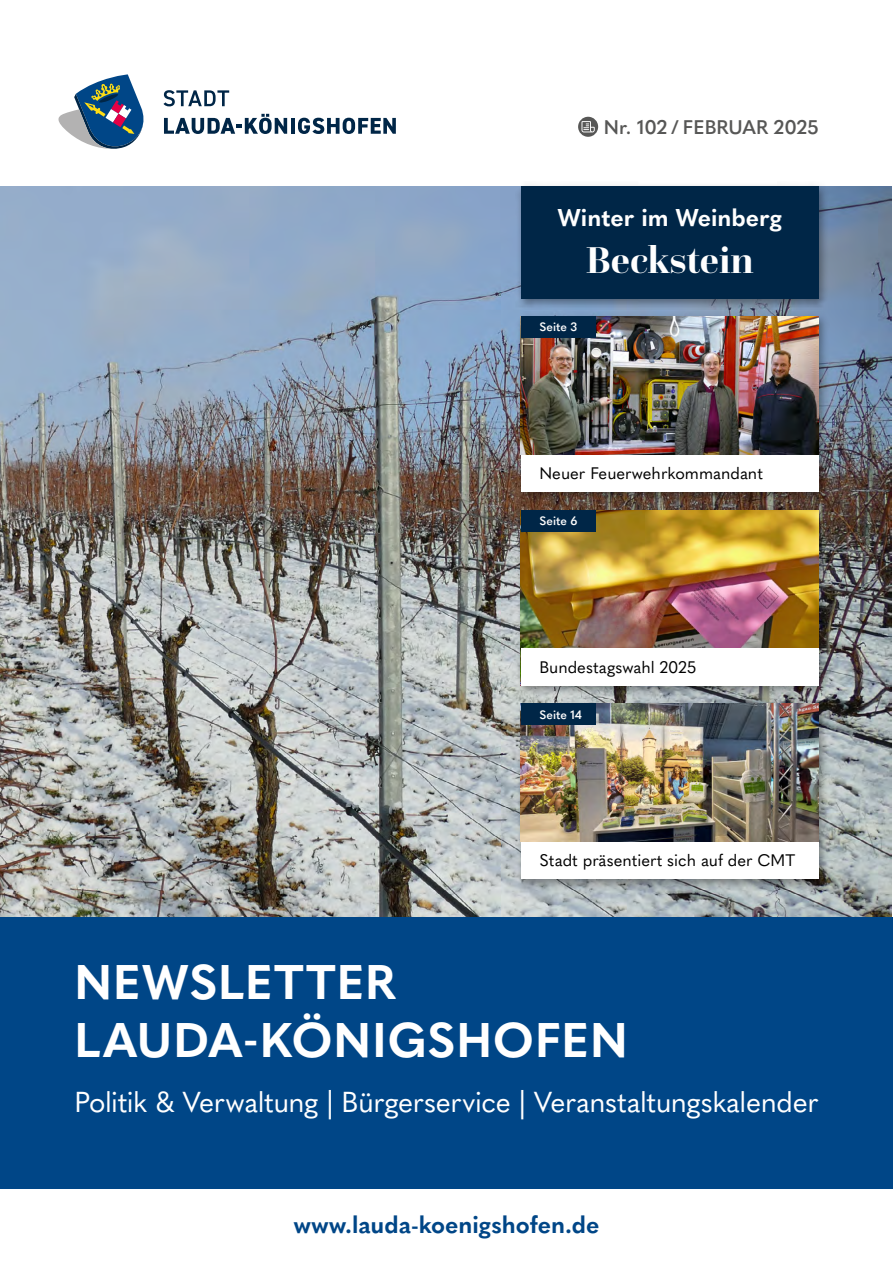
<style>
.page{position:relative;width:893px;height:1263px;background:#fff}
.page>*{position:absolute;margin:0;border:0;box-sizing:border-box;transform-origin:0 0}
.t1{font:700 48px/57.6px "Quasimoda";letter-spacing:.015em;color:#fff}
.t2{font:700 39px "Questa Grande";color:#fff}
.t3{font:28.5px "Quasimoda";letter-spacing:-.015em;color:#fff}
.t4{font:700 24px "Quasimoda";color:#004687}
.t5{font:700 24px "Quasimoda";color:#fff}
.t6{font:600 19.5px "Quasimoda";color:#575756}
.t7{font:16.5px "Quasimoda";color:#000}
.t8{font:600 12px "Quasimoda";color:#fff}
</style>
<div class="page">
<div style="left:0;top:917px;width:893px;height:271px;background:#004687"></div>
<svg style="left:163px;top:90px;width:66px;height:16px"></svg>
<svg style="left:164px;top:114px;width:123px;height:20px"></svg>
<hr style="left:291px;top:118px;width:4px;height:16px;background:#002647">
<svg style="left:298px;top:118px;width:98px;height:16px"></svg>
<svg style="left:58px;top:74px;width:86px;height:75px"></svg>
<img style="left:0;top:186px;width:892px;height:731px">
<div style="left:515px;top:181px;width:314px;height:129px;background:#000;opacity:.4"></div>
<div style="left:521px;top:186px;width:298px;height:112px;background:#002647"></div>
<svg style="left:578px;top:117px;width:20px;height:20px"></svg>
<svg style="left:581px;top:121px;width:14px;height:11px"></svg>
<div style="left:515px;top:311px;width:314px;height:193px;background:#000;opacity:.4"></div>
<div style="left:521px;top:454px;width:298px;height:38px;background:#fff"></div>
<img style="left:521px;top:316px;width:298px;height:138px">
<div style="left:521px;top:316px;width:74px;height:22px;background:#002647"></div>
<div style="left:515px;top:505px;width:314px;height:192px;background:#000;opacity:.4"></div>
<img style="left:521px;top:510px;width:298px;height:176px">
<div style="left:521px;top:648px;width:298px;height:37px;background:#fff"></div>
<div style="left:521px;top:510px;width:74px;height:21px;background:#002647"></div>
<div style="left:515px;top:699px;width:314px;height:192px;background:#000;opacity:.4"></div>
<div style="left:521px;top:842px;width:298px;height:37px;background:#fff"></div>
<img style="left:521px;top:704px;width:298px;height:138px">
<div style="left:521px;top:704px;width:74px;height:21px;background:#002647"></div>
<p class="t6" style="left:604px;top:112px;width:216px">Nr. 102 / FEBRUAR 2025</p>
<h3 class="t5" style="left:557px;top:199px;width:226px">Winter im Weinberg</h3>
<h2 class="t2" style="left:586px;top:236px;width:169px">Beckstein</h2>
<p class="t8" style="left:539px;top:318px;width:39px">Seite 3</p>
<p class="t7" style="left:539px;top:460px;width:225px">Neuer Feuerwehrkommandant</p>
<p class="t8" style="left:539px;top:512px;width:40px">Seite 6</p>
<p class="t7" style="left:539px;top:654px;width:158px">Bundestagswahl 2025</p>
<p class="t8" style="left:539px;top:705px;width:44px">Seite 14</p>
<p class="t7" style="left:539px;top:848px;width:257px">Stadt präsentiert sich auf der CMT</p>
<h1 class="t1" style="left:74px;top:950px;width:555px">NEWSLETTER<br>LAUDA-KÖNIGSHOFEN</h1>
<h3 class="t3" style="left:74px;top:1080px;width:746px">Politik &amp; Verwaltung | Bürgerservice | Veranstaltungskalender</h3>
<h3 class="t4" style="left:293px;top:1205px;width:308px">www.lauda-koenigshofen.de</h3>
</div>
